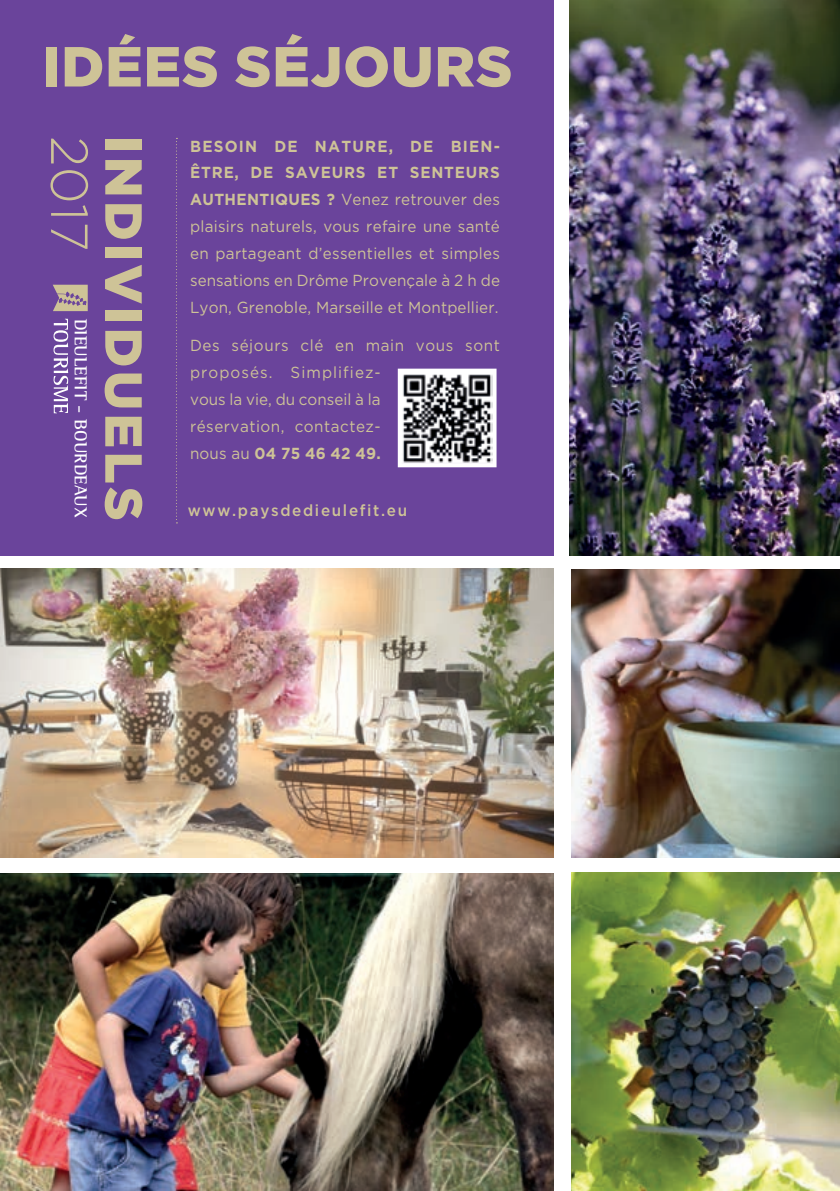
<style>
.page{position:relative;width:840px;height:1191px;background:#fff}
.page>*{position:absolute;margin:0;border:0;box-sizing:border-box;transform-origin:0 0}
.t1{font:900 56.4px "Gotham";letter-spacing:.015em;color:#cec397}
.t2{font:900 52px "Gotham";letter-spacing:.065em;color:#cec397}
.t3{font:300 52px "Gotham";color:#cec397}
.t4{font:700 17.8px "Rotis Semi Serif";letter-spacing:-.005em;color:#fff}
.t5{font:16px/26.8px "Gotham";letter-spacing:.02em;color:#cec397;text-align:justify;scale:.95 1}
.t6{font:16px/26.8px "Gotham";letter-spacing:.04em;color:#cec397;scale:.95 1}
.t7{font:500 16px "Gotham";letter-spacing:.11em;color:#cec397;scale:.95 1}
.s1{font-weight:700}
</style>
<div class="page">
<img style="left:571px;top:872px;width:268px;height:319px">
<img style="left:571px;top:570px;width:268px;height:287px">
<img style="left:0;top:568px;width:553px;height:289px">
<img style="left:0;top:873px;width:553px;height:318px">
<img style="left:569px;top:0;width:270px;height:556px">
<div style="left:0;top:0;width:553px;height:556px;background:#6a449b"></div>
<svg style="left:397px;top:368px;width:100px;height:100px;background:#8e8d92"></svg>
<svg style="left:53px;top:319px;width:15px;height:94px"></svg>
<svg style="left:53px;top:285px;width:35px;height:26px"></svg>
<svg style="left:176px;top:138px;width:1px;height:385px"></svg>
<h1 class="t1" style="left:42px;top:34px;width:471px">IDÉES SÉJOURS</h1>
<h2 class="t3" style="left:98px;top:136px;width:117px;rotate:90deg">2017</h2>
<h2 class="t2" style="left:154px;top:136px;width:386px;rotate:90deg">INDIVIDUELS</h2>
<p class="t5" style="left:190px;top:132px;width:328px"><span class="s1">BESOIN DE NATURE, DE BIEN-ÊTRE, DE SAVEURS ET SENTEURS AUTHENTIQUES ?</span> Venez retrouver des plaisirs naturels, vous refaire une santé en partageant d’essentielles et simples sensations en Drôme Provençale à 2 h de Lyon, Grenoble, Marseille et Montpellier.</p>
<p class="t4" style="left:91px;top:319px;width:200px;rotate:90deg">DIEULEFIT - BOURDEAUX</p>
<p class="t6" style="left:190px;top:332px;width:327px">Des séjours clé en main vous sont proposés. Simplifiez-<br>vous la vie, du conseil à la<br>réservation, contactez-<br>nous au <span class="s1">04 75 46 42 49.</span></p>
<p class="t7" style="left:188px;top:501px;width:232px">www.paysdedieulefit.eu</p>
</div>
